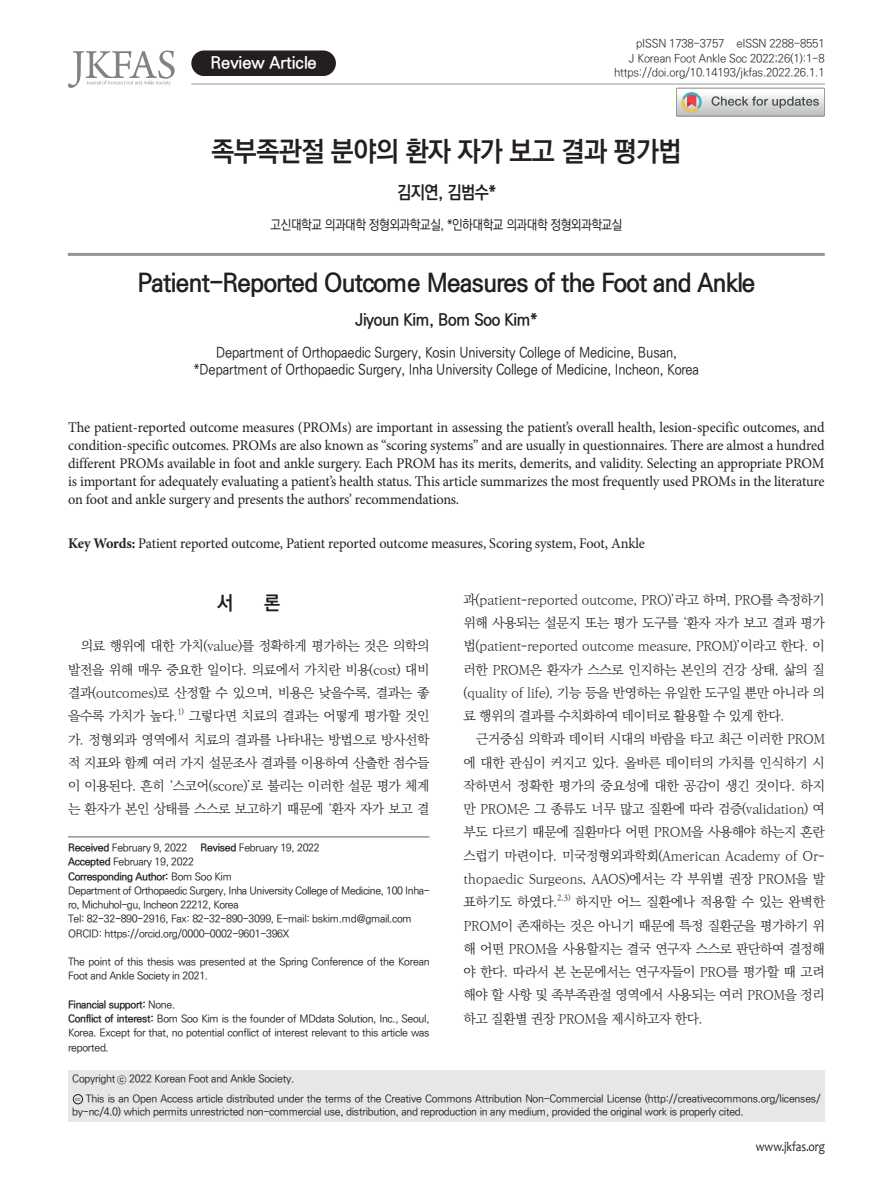
<style>
.page{position:relative;width:893px;height:1191px;background:#fff}
.page>*{position:absolute;margin:0;border:0;box-sizing:border-box;transform-origin:0 0}
.t1{font:700 27.75px "Ko Pub Dotum";letter-spacing:-.02em;color:#231f20;scale:.95 1}
.t2{font:700 25.5px "Ko Pub Dotum";letter-spacing:-.025em;color:#231f20;scale:.95 1}
.t3{font:700 19.5px "Ko Pub Dotum";color:#231f20;scale:.95 1}
.t4{font:700 18px "Ko Pub Dotum";letter-spacing:-.02em;color:#231f20;scale:.9 1}
.t5{font:700 16.5px "Ko Pub Dotum";letter-spacing:-.02em;color:#231f20;scale:.95 1}
.t6{font:700 16.5px "Ko Pub Dotum";color:#fff}
.t7{font:14.7px/18px "Minion Pro";letter-spacing:-.015em;color:#231f20;text-align:justify}
.t8{font:500 14.25px/17.1px "Ko Pub Dotum";letter-spacing:-.01em;color:#231f20;text-align:center;scale:.9 1}
.t9{font:500 13.5px "Ko Pub Dotum";letter-spacing:-.03em;color:#231f20;scale:.9 1}
.t10{font:13.5px "Candara";letter-spacing:-.01em;color:#231f20;scale:.85 1}
.t11{font:300 13.2px/23.2px "Ko Pub Batang";letter-spacing:-.03em;color:#231f20;text-align:justify}
.t12{font:300 11.25px/14.2px "Ko Pub Dotum";letter-spacing:-.02em;color:#231f20;text-align:right}
.t13{font:500 10.5px/14.2px "Ko Pub Dotum";letter-spacing:-.025em;color:#231f20}
.t14{font:300 7.65px "Ko Pub Batang";color:#231f20}
.t15{font:4.35px "Gothic 725 BT Black A";color:#6c6d70}
.s1{font-weight:700}
</style>
<div class="page">
<div style="left:191px;top:50px;width:145px;height:26px;background:#231f20;border-radius:13px"></div>
<svg style="left:68px;top:50px;width:107px;height:38px"></svg>
<hr style="left:191px;top:84px;width:634px;height:1px;background:#939598">
<div style="left:68px;top:1069px;width:757px;height:52px;background:#e6e7e9"></div>
<div style="left:73px;top:1094px;width:10px;height:10px;border:1px solid #231f20;border-radius:50%"></div>
<svg style="left:676px;top:88px;width:149px;height:28px"></svg>
<hr style="left:68px;top:836px;width:361px;height:1px;background:#939598">
<hr style="left:68px;top:253px;width:757px;height:3px;background:#939598">
<h3 class="t6" style="left:211px;top:55px;width:108px">Review Article</h3>
<p class="t12" style="left:614px;top:37px;width:212px">pISSN 1738-3757 eISSN 2288-8551<br>J Korean Foot Ankle Soc 2022;26(1):1-8 https://doi.org/10.14193/jkfas.2022.26.1.1</p>
<h1 class="t1" style="left:211px;top:138px;width:496px">족부족관절 분야의 환자 자가 보고 결과 평가법</h1>
<h3 class="t4" style="left:397px;top:184px;width:111px">김지연, 김범수*</h3>
<p class="t9" style="left:271px;top:218px;width:392px">고신대학교 의과대학 정형외과학교실, *인하대학교 의과대학 정형외과학교실</p>
<h2 class="t2" style="left:138px;top:270px;width:652px">Patient-Reported Outcome Measures of the Foot and Ankle</h2>
<h3 class="t5" style="left:355px;top:312px;width:193px">Jiyoun Kim, Bom Soo Kim*</h3>
<h3 class="t8" style="left:194px;top:344px;width:563px">Department of Orthopaedic Surgery, Kosin University College of Medicine, Busan, *Department of Orthopaedic Surgery, Inha University College of Medicine, Incheon, Korea</h3>
<p class="t7" style="left:68px;top:418px;width:758px">The patient-reported outcome measures (PROMs) are important in assessing the patient’s overall health, lesion-specific outcomes, and condition-specific outcomes. PROMs are also known as “scoring systems” and are usually in questionnaires. There are almost a hundred different PROMs available in foot and ankle surgery. Each PROM has its merits, demerits, and validity. Selecting an appropriate PROM is important for adequately evaluating a patient’s health status. This article summarizes the most frequently used PROMs in the literature on foot and ankle surgery and presents the authors’ recommendations.</p>
<h3 class="t7" style="left:68px;top:534px;width:578px"><span class="s1">Key Words:</span> Patient reported outcome, Patient reported outcome measures, Scoring system, Foot, Ankle</h3>
<h3 class="t3" style="left:217px;top:593px;width:19px">서</h3>
<h3 class="t3" style="left:264px;top:593px;width:19px">론</h3>
<p class="t11" style="left:68px;top:635px;width:363px;text-indent:13px">의료 행위에 대한 가치(value)를 정확하게 평가하는 것은 의학의 발전을 위해 매우 중요한 일이다. 의료에서 가치란 비용(cost) 대비 결과(outcomes)로 산정할 수 있으며, 비용은 낮을수록, 결과는 좋 을수록 가치가 높다.</p>
<p class="t14" style="left:177px;top:708px;width:8px">1)</p>
<p class="t11" style="left:68px;top:705px;width:363px;text-indent:121px">그렇다면 치료의 결과는 어떻게 평가할 것인 가. 정형외과 영역에서 치료의 결과를 나타내는 방법으로 방사선학 적 지표와 함께 여러 가지 설문조사 결과를 이용하여 산출한 점수들 이 이용된다. 흔히 ‘스코어(score)’로 불리는 이러한 설문 평가 체계 는 환자가 본인 상태를 스스로 보고하기 때문에 ‘환자 자가 보고 결</p>
<p class="t13" style="left:68px;top:841px;width:121px"><span class="s1">Received</span> February 9, 2022</p>
<p class="t13" style="left:201px;top:841px;width:121px"><span class="s1">Revised</span> February 19, 2022</p>
<p class="t13" style="left:68px;top:855px;width:363px"><span class="s1">Accepted</span> February 19, 2022<br><span class="s1">Corresponding Author:</span> Bom Soo Kim<br>Department of Orthopaedic Surgery, Inha University College of Medicine, 100 Inha&shy;ro, Michuhol-gu, Incheon 22212, Korea<br>Tel: 82-32-890-2916, Fax: 82-32-890-3099, E-mail: bskim.md@gmail.com ORCID: https://orcid.org/0000-0002-9601-396X</p>
<p class="t13" style="left:68px;top:955px;width:363px">The point of this thesis was presented at the Spring Conference of the Korean<br>Foot and Ankle Society in 2021.</p>
<p class="t13" style="left:68px;top:998px;width:363px"><span class="s1">Financial support:</span> None.<br><span class="s1">Conflict of interest:</span> Bom Soo Kim is the founder of MDdata Solution, Inc., Seoul, Korea. Except for that, no potential conflict of interest relevant to this article was reported.</p>
<p class="t13" style="left:72px;top:1072px;width:223px">Copyright ⓒ 2022 Korean Foot and Ankle Society.</p>
<p class="t11" style="left:463px;top:588px;width:363px">과(patient-reported outcome, PRO)’라고 하며, PRO를 측정하기 위해 사용되는 설문지 또는 평가 도구를 ‘환자 자가 보고 결과 평가 법(patient-reported outcome measure, PROM)’이라고 한다. 이 러한 PROM은 환자가 스스로 인지하는 본인의 건강 상태, 삶의 질 (quality of life), 기능 등을 반영하는 유일한 도구일 뿐만 아니라 의 료 행위의 결과를 수치화하여 데이터로 활용할 수 있게 한다.</p>
<p class="t11" style="left:463px;top:728px;width:363px;text-indent:13px">근거중심 의학과 데이터 시대의 바람을 타고 최근 이러한 PROM 에 대한 관심이 커지고 있다. 올바른 데이터의 가치를 인식하기 시 작하면서 정확한 평가의 중요성에 대한 공감이 생긴 것이다. 하지 만 PROM은 그 종류도 너무 많고 질환에 따라 검증(validation) 여 부도 다르기 때문에 질환마다 어떤 PROM을 사용해야 하는지 혼란 스럽기 마련이다. 미국정형외과학회(American Academy of Or&shy;thopaedic Surgeons, AAOS)에서는 각 부위별 권장 PROM을 발 표하기도 하였다.</p>
<p class="t14" style="left:557px;top:894px;width:15px">2,3)</p>
<p class="t11" style="left:463px;top:891px;width:363px;text-indent:112px">하지만 어느 질환에나 적용할 수 있는 완벽한 PROM이 존재하는 것은 아니기 때문에 특정 질환군을 평가하기 위 해 어떤 PROM을 사용할지는 결국 연구자 스스로 판단하여 결정해 야 한다. 따라서 본 논문에서는 연구자들이 PRO를 평가할 때 고려 해야 할 사항 및 족부족관절 영역에서 사용되는 여러 PROM을 정리 하고 질환별 권장 PROM을 제시하고자 한다.</p>
<p class="t13" style="left:86px;top:1091px;width:736px">This is an Open Access article distributed under the terms of the Creative Commons Attribution Non-Commercial License (http://creativecommons.org/licenses/</p>
<p class="t15" style="left:75px;top:1096px;width:7px">CC</p>
<p class="t13" style="left:72px;top:1105px;width:673px">by-nc/4.0) which permits unrestricted non-commercial use, distribution, and reproduction in any medium, provided the original work is properly cited.</p>
<p class="t10" style="left:756px;top:1137px;width:83px">www.jkfas.org</p>
</div>
